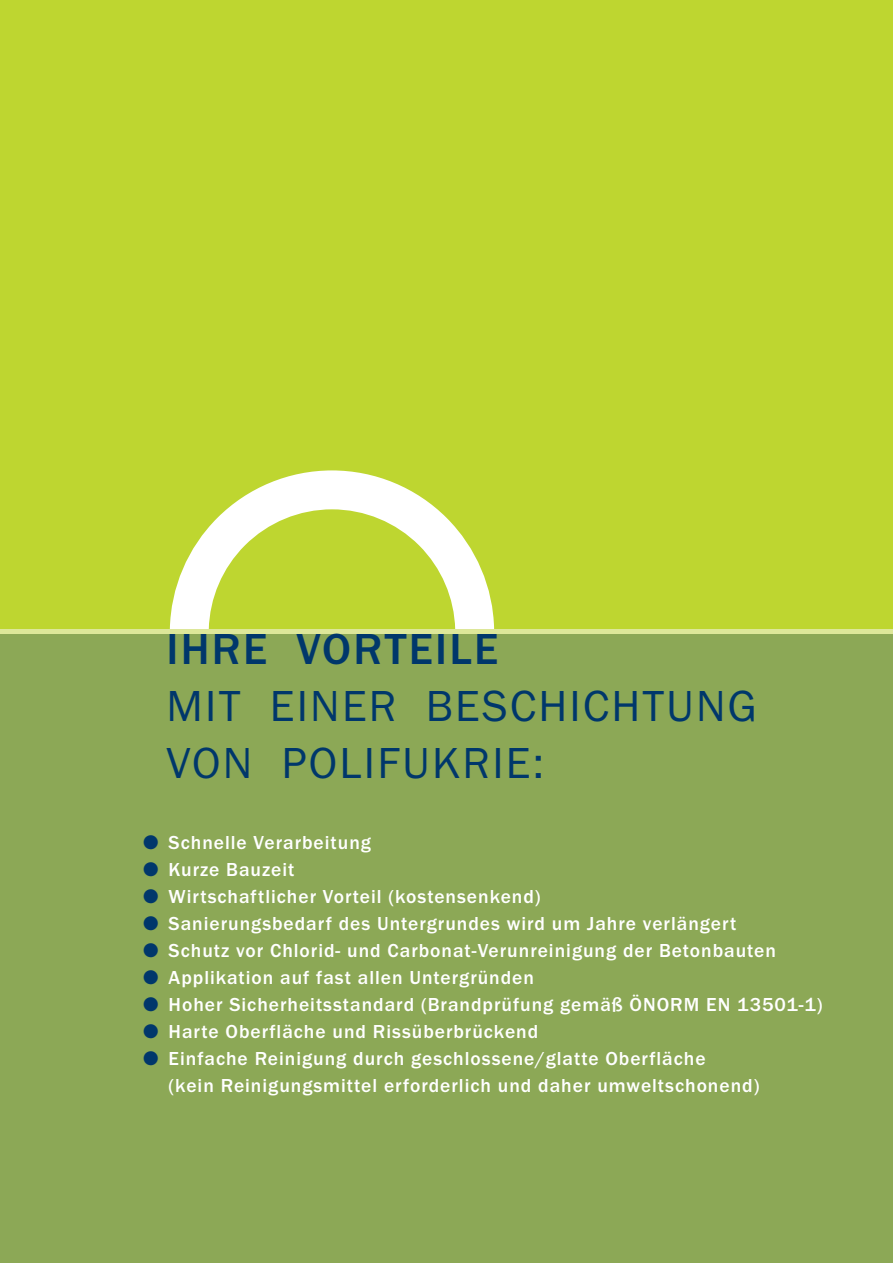
<style>
.page{position:relative;width:893px;height:1263px;background:#bed630}
.page>*{position:absolute;margin:0;border:0;box-sizing:border-box;transform-origin:0 0}
.t1{font:45px/57px "Franklin Gothic";letter-spacing:.05em;color:#00376b}
.t2{font:500 45px "Franklin Gothic";letter-spacing:.05em;color:#00376b}
.t3{font:500 19.5px/27px "Franklin Gothic";letter-spacing:.05em;color:#fff}
.s1{color:#00376b}
</style>
<div class="page">
<div style="left:0;top:634px;width:893px;height:629px;background:#8ca856"></div>
<svg style="left:170px;top:470px;width:324px;height:159px"></svg>
<div style="left:0;top:629px;width:893px;height:5px;background:#dde799"></div>
<h1 class="t2" style="left:167px;top:622px;width:333px">IHRE VORTEILE</h1>
<h1 class="t1" style="left:167px;top:677px;width:592px">MIT EINER BESCHICHTUNG<br>VON POLIFUKRIE:</h1>
<p class="t3" style="left:143px;top:829px;width:229px"><span class="s1">●</span> Schnelle Verarbeitung</p>
<p class="t3" style="left:143px;top:856px;width:153px"><span class="s1">●</span> Kurze Bauzeit</p>
<p class="t3" style="left:143px;top:883px;width:399px"><span class="s1">●</span> Wirtschaftlicher Vorteil (kostensenkend)</p>
<p class="t3" style="left:143px;top:910px;width:595px"><span class="s1">●</span> Sanierungsbedarf des Untergrundes wird um Jahre verlängert</p>
<p class="t3" style="left:143px;top:937px;width:634px"><span class="s1">●</span> Schutz vor Chlorid- und Carbonat-Verunreinigung der Betonbauten</p>
<p class="t3" style="left:143px;top:964px;width:392px"><span class="s1">●</span> Applikation auf fast allen Untergründen</p>
<p class="t3" style="left:143px;top:991px;width:681px"><span class="s1">●</span> Hoher Sicherheitsstandard (Brandprüfung gemäß ÖNORM EN 13501-1)</p>
<p class="t3" style="left:143px;top:1018px;width:397px"><span class="s1">●</span> Harte Oberfläche und Rissüberbrückend</p>
<p class="t3" style="left:169px;top:1045px;width:592px;text-indent:-26px"><span class="s1">●</span> Einfache Reinigung durch geschlossene/glatte Oberfläche<br>(kein Reinigungsmittel erforderlich und daher umweltschonend)</p>
</div>
